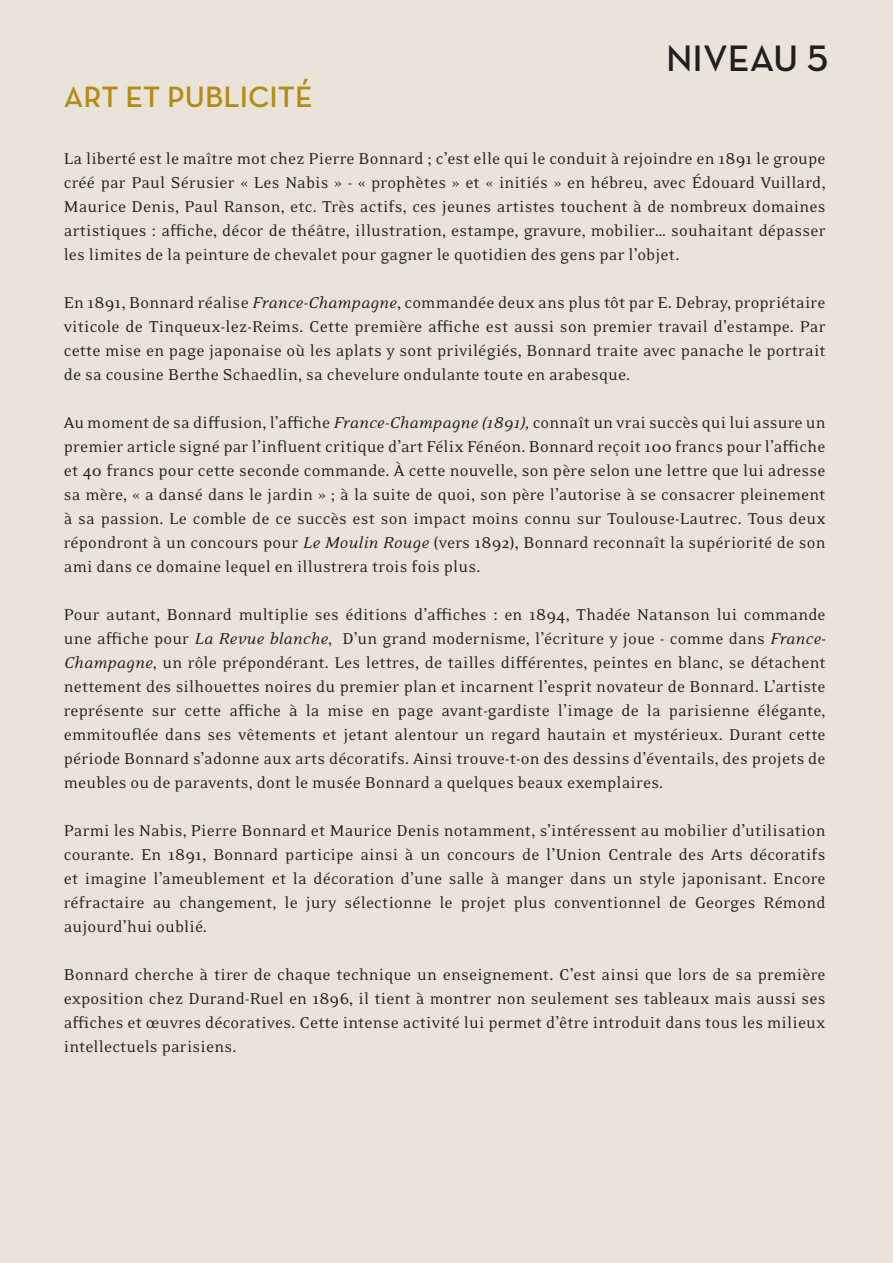
<style>
.page{position:relative;width:893px;height:1263px;background:#e9e3da}
.page>*{position:absolute;margin:0;border:0;box-sizing:border-box;transform-origin:0 0}
.t1{font:600 37.5px "Neutraface Text";color:#231f20}
.t2{font:600 30px "Neutraface Text";color:#b38c16}
.t3{font:18px/24px "Eidetic Neo OT";letter-spacing:.01em;color:#231f20;text-align:justify}
.s1{font-style:italic}
</style>
<div class="page">
<p class="t2" style="left:64px;top:78px;width:250px">ART ET PUBLICITÉ</p>
<p class="t1" style="left:666px;top:35px;width:163px">NIVEAU 5</p>
<p class="t3" style="left:64px;top:147px;width:763px">La liberté est le maître mot chez Pierre Bonnard ; c’est elle qui le conduit à rejoindre en 1891 le groupe créé par Paul Sérusier « Les Nabis » - « prophètes » et « initiés » en hébreu, avec Édouard Vuillard, Maurice Denis, Paul Ranson, etc. Très actifs, ces jeunes artistes touchent à de nombreux domaines artistiques : affiche, décor de théâtre, illustration, estampe, gravure, mobilier… souhaitant dépasser les limites de la peinture de chevalet pour gagner le quotidien des gens par l’objet.</p>
<p class="t3" style="left:64px;top:291px;width:763px">En 1891, Bonnard réalise <span class="s1">France-Champagne</span>, commandée deux ans plus tôt par E. Debray, propriétaire viticole de Tinqueux-lez-Reims. Cette première affiche est aussi son premier travail d’estampe. Par cette mise en page japonaise où les aplats y sont privilégiés, Bonnard traite avec panache le portrait de sa cousine Berthe Schaedlin, sa chevelure ondulante toute en arabesque.</p>
<p class="t3" style="left:64px;top:411px;width:763px">Au moment de sa diffusion, l’affiche <span class="s1">France-Champagne (1891),</span> connaît un vrai succès qui lui assure un premier article signé par l’influent critique d’art Félix Fénéon. Bonnard reçoit 100 francs pour l’affiche et 40 francs pour cette seconde commande. À cette nouvelle, son père selon une lettre que lui adresse sa mère, « a dansé dans le jardin » ; à la suite de quoi, son père l’autorise à se consacrer pleinement à sa passion. Le comble de ce succès est son impact moins connu sur Toulouse-Lautrec. Tous deux répondront à un concours pour <span class="s1">Le Moulin Rouge</span> (vers 1892), Bonnard reconnaît la supériorité de son ami dans ce domaine lequel en illustrera trois fois plus.</p>
<p class="t3" style="left:64px;top:603px;width:763px">Pour autant, Bonnard multiplie ses éditions d’affiches : en 1894, Thadée Natanson lui commande une affiche pour <span class="s1">La Revue blanche</span>, D’un grand modernisme, l’écriture y joue - comme dans <span class="s1">France-Champagne</span>, un rôle prépondérant. Les lettres, de tailles différentes, peintes en blanc, se détachent nettement des silhouettes noires du premier plan et incarnent l’esprit novateur de Bonnard. L’artiste représente sur cette affiche à la mise en page avant-gardiste l’image de la parisienne élégante, emmitouflée dans ses vêtements et jetant alentour un regard hautain et mystérieux. Durant cette période Bonnard s’adonne aux arts décoratifs. Ainsi trouve-t-on des dessins d’éventails, des projets de meubles ou de paravents, dont le musée Bonnard a quelques beaux exemplaires.</p>
<p class="t3" style="left:64px;top:819px;width:763px">Parmi les Nabis, Pierre Bonnard et Maurice Denis notamment, s’intéressent au mobilier d’utilisation courante. En 1891, Bonnard participe ainsi à un concours de l’Union Centrale des Arts décoratifs et imagine l’ameublement et la décoration d’une salle à manger dans un style japonisant. Encore réfractaire au changement, le jury sélectionne le projet plus conventionnel de Georges Rémond aujourd’hui oublié.</p>
<p class="t3" style="left:64px;top:963px;width:763px">Bonnard cherche à tirer de chaque technique un enseignement. C’est ainsi que lors de sa première exposition chez Durand-Ruel en 1896, il tient à montrer non seulement ses tableaux mais aussi ses affiches et œuvres décoratives. Cette intense activité lui permet d’être introduit dans tous les milieux intellectuels parisiens.</p>
</div>
